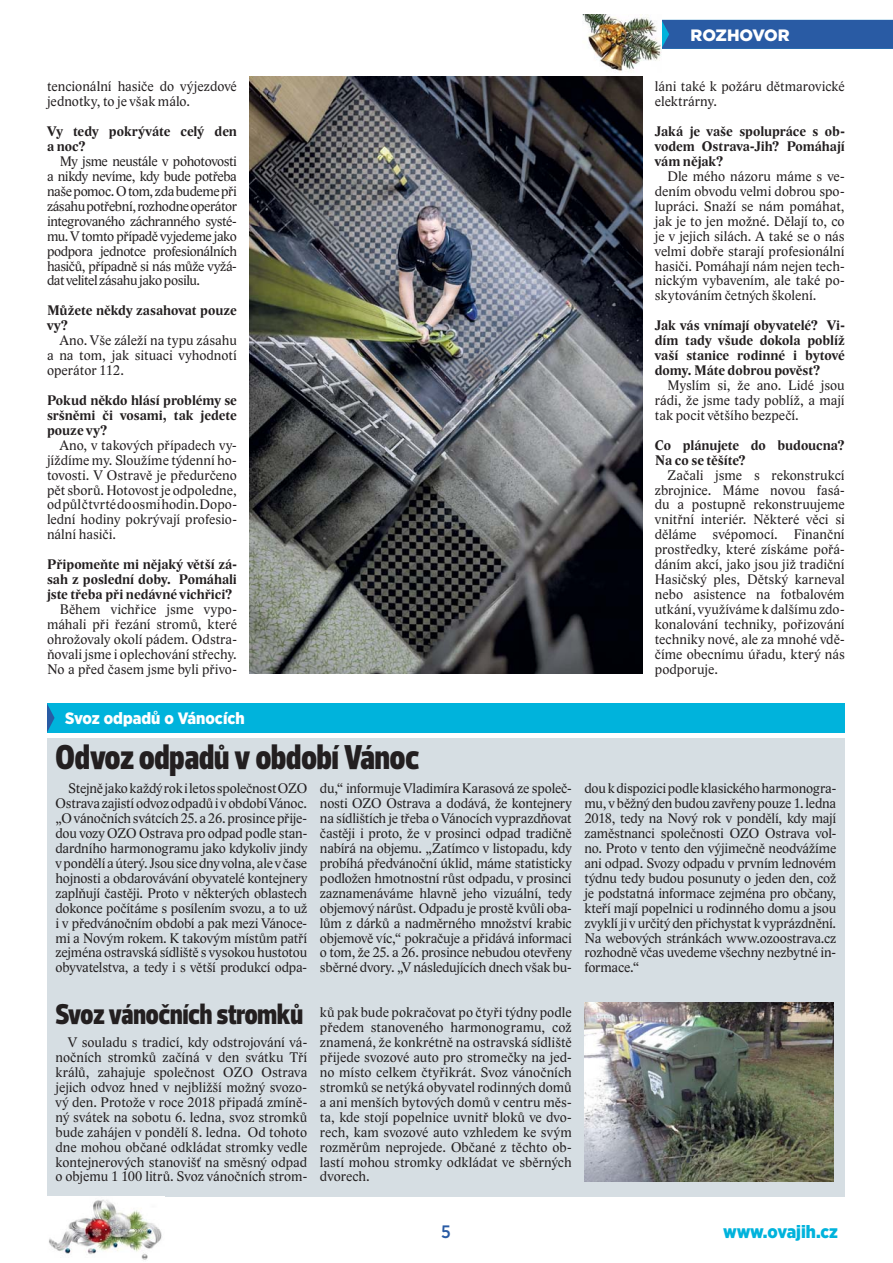
<style>
.page{position:relative;width:893px;height:1263px;background:#fff}
.page>*{position:absolute;margin:0;border:0;box-sizing:border-box;transform-origin:0 0}
.t1{font:900 35.1px "Prelo Condensed";color:#231f20}
.t2{font:900 29.25px "Prelo Condensed";color:#231f20}
.t3{font:900 18px "Gotham Narrow";letter-spacing:-.005em;color:#00b3dc}
.t4{font:500 18px "Gotham Narrow";color:#295ba4}
.t5{font:900 16.5px "Gotham Narrow";color:#fff}
.t6{font:900 16.5px "Gotham";color:#fff}
.t7{font:14.25px/15px "Lido ST";color:#231f20;text-align:justify}
.t8{font:700 14.25px/15px "Lido ST";color:#231f20;text-align:justify}
</style>
<div class="page">
<div style="left:661px;top:20px;width:232px;height:29px;background:#295ba4"></div>
<img style="left:582px;top:15px;width:79px;height:57px">
<div style="left:47px;top:738px;width:798px;height:458px;background:#d6dee3"></div>
<div style="left:47px;top:704px;width:798px;height:29px;background:#00b3dc"></div>
<svg style="left:47px;top:704px;width:8px;height:28px"></svg>
<img style="left:584px;top:1002px;width:250px;height:179px">
<img style="left:250px;top:76px;width:392px;height:598px">
<img style="left:49px;top:1199px;width:113px;height:61px">
<p class="t7" style="left:47px;top:80px;width:191px">tencionální hasiče do výjezdové jednotky, to je však málo.</p>
<p class="t8" style="left:47px;top:124px;width:191px">Vy tedy pokrýváte celý den a noc?</p>
<p class="t7" style="left:47px;top:155px;width:191px;text-indent:13px">My jsme neustále v pohotovosti a nikdy nevíme, kdy bude potřeba naše pomoc. O tom, zda budeme při zásahu potřební, rozhodne operátor integrovaného záchranného systé&shy;mu. V tomto případě vyjedeme jako podpora jednotce profesionálních hasičů, případně si nás může vyžá&shy;dat velitel zásahu jako posilu.</p>
<p class="t8" style="left:47px;top:303px;width:191px">Můžete někdy zasahovat pouze vy?</p>
<p class="t7" style="left:47px;top:334px;width:191px;text-indent:13px">Ano. Vše záleží na typu zásahu a na tom, jak situaci vyhodnotí operátor 112.</p>
<p class="t8" style="left:47px;top:393px;width:191px">Pokud někdo hlásí problémy se sršněmi či vosami, tak jedete pouze vy?</p>
<p class="t7" style="left:47px;top:438px;width:191px;text-indent:13px">Ano, v takových případech vy&shy;jíždíme my. Sloužíme týdenní ho&shy;tovosti. V Ostravě je předurčeno pět sborů. Hotovost je odpoledne, od půl čtvrté do osmi hodin. Dopo&shy;lední hodiny pokrývají profesio&shy;nální hasiči.</p>
<p class="t8" style="left:47px;top:557px;width:191px">Připomeňte mi nějaký větší zá&shy;sah z poslední doby. Pomáhali jste třeba při nedávné vichřici?</p>
<p class="t7" style="left:47px;top:603px;width:191px;text-indent:13px">Během vichřice jsme vypo&shy;máhali při řezání stromů, které ohrožovaly okolí pádem. Odstra&shy;ňovali jsme i oplechování střechy.<br>No a před časem jsme byli přivo-</p>
<p class="t6" style="left:690px;top:29px;width:101px">ROZHOVOR</p>
<p class="t7" style="left:655px;top:80px;width:191px">láni také k požáru dětmarovické elektrárny.</p>
<p class="t8" style="left:655px;top:124px;width:191px">Jaká je vaše spolupráce s ob&shy;vodem Ostrava-Jih? Pomáhají vám nějak?</p>
<p class="t7" style="left:655px;top:170px;width:191px;text-indent:13px">Dle mého názoru máme s ve&shy;dením obvodu velmi dobrou spo&shy;lupráci. Snaží se nám pomáhat, jak je to jen možné. Dělají to, co je v jejich silách. A také se o nás velmi dobře starají profesionální hasiči. Pomáhají nám nejen tech&shy;nickým vybavením, ale také po&shy;skytováním četných školení.</p>
<p class="t8" style="left:655px;top:318px;width:191px">Jak vás vnímají obyvatelé? Vi&shy;dím tady všude dokola poblíž vaší stanice rodinné i bytové domy. Máte dobrou pověst?</p>
<p class="t7" style="left:655px;top:379px;width:191px;text-indent:13px">Myslím si, že ano. Lidé jsou rádi, že jsme tady poblíž, a mají tak pocit většího bezpečí.</p>
<p class="t8" style="left:655px;top:437px;width:191px">Co plánujete do budoucna?<br>Na co se těšíte?</p>
<p class="t7" style="left:655px;top:468px;width:191px;text-indent:13px">Začali jsme s rekonstrukcí zbrojnice. Máme novou fasá&shy;du a postupně rekonstruujeme vnitřní interiér. Některé věci si děláme svépomocí. Finanční prostředky, které získáme pořá&shy;dáním akcí, jako jsou již tradiční Hasičský ples, Dětský karneval nebo asistence na fotbalovém utkání, využíváme k dalšímu zdo&shy;konalování techniky, pořizování techniky nové, ale za mnohé vdě&shy;číme obecnímu úřadu, který nás podporuje.</p>
<p class="t5" style="left:65px;top:708px;width:181px">Svoz odpadů o Vánocích</p>
<h1 class="t1" style="left:55px;top:737px;width:365px">Odvoz odpadů v období Vánoc</h1>
<p class="t7" style="left:55px;top:782px;width:253px;text-indent:13px">Stejně jako každý rok i letos společnost OZO Ostrava zajistí odvoz odpadů i v období Vánoc. „O vánočních svátcích 25. a 26. prosince přije&shy;dou vozy OZO Ostrava pro odpad podle stan&shy;dardního harmonogramu jako kdykoliv jindy v pondělí a úterý. Jsou sice dny volna, ale v čase hojnosti a obdarovávání obyvatelé kontejnery zaplňují častěji. Proto v některých oblastech dokonce počítáme s posílením svozu, a to už i v předvánočním období a pak mezi Vánoce&shy;mi a Novým rokem. K takovým místům patří zejména ostravská sídliště s vysokou hustotou obyvatelstva, a tedy i s větší produkcí odpa-</p>
<p class="t7" style="left:320px;top:782px;width:253px">du,“ informuje Vladimíra Karasová ze společ&shy;nosti OZO Ostrava a dodává, že kontejnery na sídlištích je třeba o Vánocích vyprazdňovat častěji i proto, že v prosinci odpad tradičně nabírá na objemu. „Zatímco v listopadu, kdy probíhá předvánoční úklid, máme statisticky podložen hmotnostní růst odpadu, v prosinci zaznamenáváme hlavně jeho vizuální, tedy objemový nárůst. Odpadu je prostě kvůli oba&shy;lům z dárků a nadměrného množství krabic objemově víc,“ pokračuje a přidává informaci o tom, že 25. a 26. prosince nebudou otevřeny sběrné dvory. „V následujících dnech však bu-</p>
<p class="t7" style="left:584px;top:782px;width:253px">dou k dispozici podle klasického harmonogra&shy;mu, v běžný den budou zavřeny pouze 1. ledna 2018, tedy na Nový rok v pondělí, kdy mají zaměstnanci společnosti OZO Ostrava vol&shy;no. Proto v tento den výjimečně neodvážíme ani odpad. Svozy odpadu v prvním lednovém týdnu tedy budou posunuty o jeden den, což je podstatná informace zejména pro občany, kteří mají popelnici u rodinného domu a jsou zvyklí ji v určitý den přichystat k vyprázdnění.<br>Na webových stránkách www.ozoostrava.cz rozhodně včas uvedeme všechny nezbytné in&shy;formace.“</p>
<h2 class="t2" style="left:55px;top:997px;width:249px">Svoz vánočních stromků</h2>
<p class="t7" style="left:55px;top:1036px;width:253px;text-indent:13px">V souladu s tradicí, kdy odstrojování vá&shy;nočních stromků začíná v den svátku Tří králů, zahajuje společnost OZO Ostrava jejich odvoz hned v nejbližší možný svozo&shy;vý den. Protože v roce 2018 připadá zmíně&shy;ný svátek na sobotu 6. ledna, svoz stromků bude zahájen v pondělí 8. ledna. Od tohoto dne mohou občané odkládat stromky vedle kontejnerových stanovišť na směsný odpad o objemu 1 100 litrů. Svoz vánočních strom-</p>
<p class="t7" style="left:320px;top:1006px;width:253px">ků pak bude pokračovat po čtyři týdny podle předem stanoveného harmonogramu, což znamená, že konkrétně na ostravská sídliště přijede svozové auto pro stromečky na jed&shy;no místo celkem čtyřikrát. Svoz vánočních stromků se netýká obyvatel rodinných domů a ani menších bytových domů v centru měs&shy;ta, kde stojí popelnice uvnitř bloků ve dvo&shy;rech, kam svozové auto vzhledem ke svým rozměrům neprojede. Občané z těchto ob&shy;lastí mohou stromky odkládat ve sběrných dvorech.</p>
<p class="t4" style="left:441px;top:1223px;width:11px">5</p>
<p class="t3" style="left:723px;top:1221px;width:116px">www.ovajih.cz</p>
</div>
